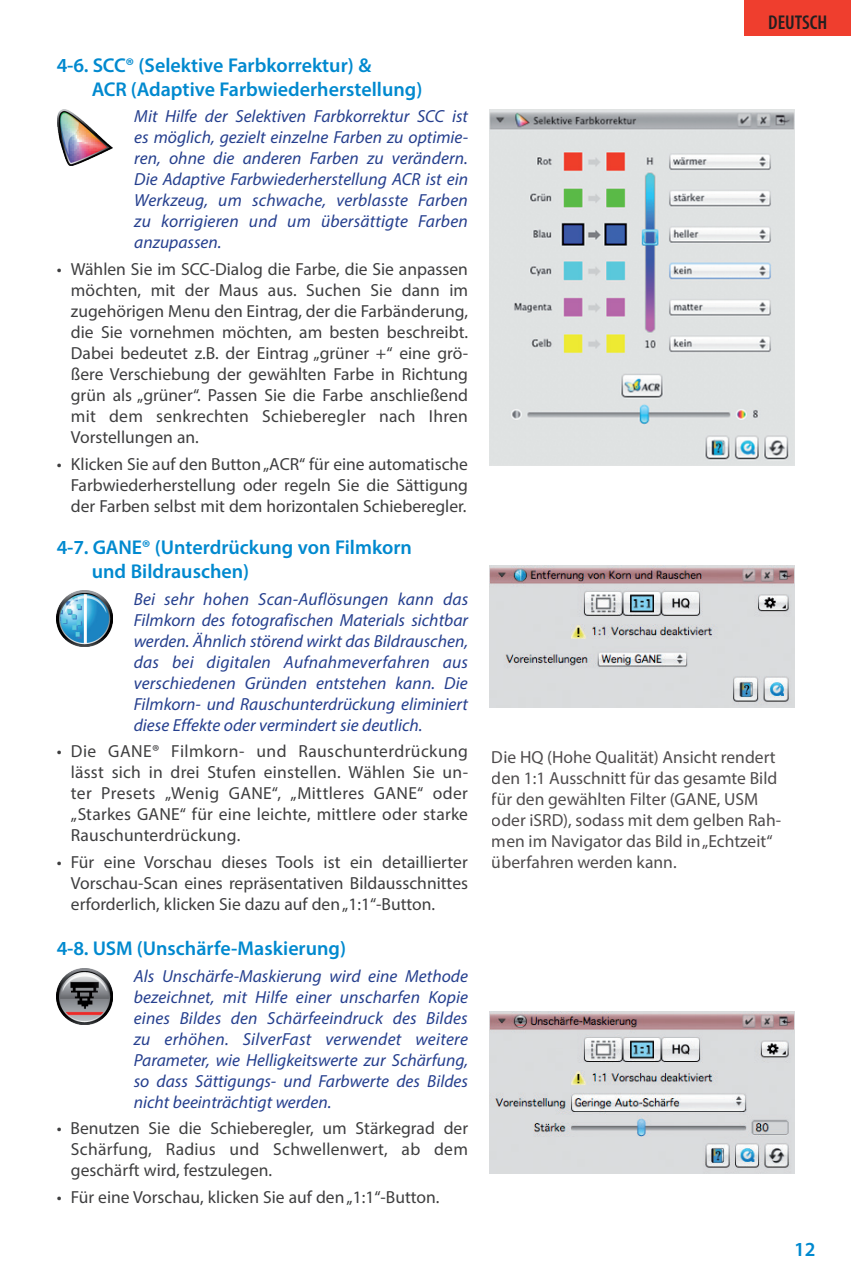
<style>
.page{position:relative;width:851px;height:1276px;background:#fff}
.page>*{position:absolute;margin:0;border:0;box-sizing:border-box;transform-origin:0 0}
.t1{font:600 20px/24px "Myriad Pro";color:#0089cf}
.t2{font:600 condensed 20px "Myriad Pro";color:#231f20}
.t3{font:17.5px/21px "Myriad Pro";color:#3e3e3f;text-align:justify}
.t4{font:italic 17.5px/21px "Myriad Pro";color:#253f8e;text-align:justify}
.t5{font:17.5px/21px "Myriad Pro";color:#231f20}
</style>
<div class="page">
<div style="left:744px;top:0;width:106px;height:35px;background:#ef3e2e"></div>
<img style="left:57px;top:590px;width:55px;height:57px">
<img style="left:57px;top:968px;width:55px;height:56px">
<img style="left:57px;top:109px;width:56px;height:57px">
<img style="left:489px;top:109px;width:305px;height:357px">
<img style="left:489px;top:1011px;width:305px;height:162px">
<img style="left:489px;top:565px;width:305px;height:142px">
<p class="t1" style="left:92px;top:52px;width:332px;text-indent:-35px">4-6. SCC® (Selektive Farbkorrektur) &amp;<br>ACR (Adaptive Farbwiederherstellung)</p>
<p class="t4" style="left:134px;top:106px;width:335px">Mit Hilfe der Selektiven Farbkorrektur SCC ist es möglich, gezielt einzelne Farben zu optimie&shy;ren, ohne die anderen Farben zu verändern.<br>Die Adaptive Farbwiederherstellung ACR ist ein Werkzeug, um schwache, verblasste Farben zu korrigieren und um übersättigte Farben anzupassen.</p>
<p class="t3" style="left:71px;top:258px;width:398px;text-indent:-14px">• Wählen Sie im SCC-Dialog die Farbe, die Sie anpassen möchten, mit der Maus aus. Suchen Sie dann im zugehörigen Menu den Eintrag, der die Farbänderung, die Sie vornehmen möchten, am besten beschreibt.<br>Dabei bedeutet z.B. der Eintrag „grüner +“ eine grö&shy;ßere Verschiebung der gewählten Farbe in Richtung grün als „grüner“. Passen Sie die Farbe anschließend mit dem senkrechten Schieberegler nach Ihren Vorstellungen an.</p>
<p class="t3" style="left:71px;top:453px;width:398px;text-indent:-14px">• Klicken Sie auf den Button „ACR“ für eine automatische Farbwiederherstellung oder regeln Sie die Sättigung der Farben selbst mit dem horizontalen Schieberegler.</p>
<p class="t1" style="left:92px;top:535px;width:322px;text-indent:-35px">4-7. GANE® (Unterdrückung von Filmkorn und Bildrauschen)</p>
<p class="t4" style="left:134px;top:588px;width:336px">Bei sehr hohen Scan-Auflösungen kann das Filmkorn des fotografischen Materials sichtbar werden. Ähnlich störend wirkt das Bildrauschen, das bei digitalen Aufnahmeverfahren aus verschiedenen Gründen entstehen kann. Die Filmkorn- und Rauschunterdrückung eliminiert diese Effekte oder vermindert sie deutlich.</p>
<p class="t3" style="left:71px;top:741px;width:398px;text-indent:-14px">• Die GANE® Filmkorn- und Rauschunterdrückung lässt sich in drei Stufen einstellen. Wählen Sie un&shy;ter Presets „Wenig GANE“, „Mittleres GANE“ oder „Starkes GANE“ für eine leichte, mittlere oder starke Rauschunterdrückung.</p>
<p class="t3" style="left:71px;top:851px;width:398px;text-indent:-14px">• Für eine Vorschau dieses Tools ist ein detaillierter Vorschau-Scan eines repräsentativen Bildausschnittes erforderlich, klicken Sie dazu auf den „1:1“-Button.</p>
<p class="t1" style="left:57px;top:935px;width:291px">4-8. USM (Unschärfe-Maskierung)</p>
<p class="t4" style="left:134px;top:965px;width:336px">Als Unschärfe-Maskierung wird eine Methode bezeichnet, mit Hilfe einer unscharfen Kopie eines Bildes den Schärfeeindruck des Bildes zu erhöhen. SilverFast verwendet weitere Parameter, wie Helligkeitswerte zur Schärfung, so dass Sättigungs- und Farbwerte des Bildes nicht beeinträchtigt werden.</p>
<p class="t3" style="left:71px;top:1117px;width:398px;text-indent:-14px">• Benutzen Sie die Schieberegler, um Stärkegrad der Schärfung, Radius und Schwellenwert, ab dem geschärft wird, festzulegen.</p>
<p class="t3" style="left:57px;top:1186px;width:384px">• Für eine Vorschau, klicken Sie auf den „1:1“-Button.</p>
<p class="t2" style="left:768px;top:10px;width:61px">DEUTSCH</p>
<p class="t5" style="left:491px;top:746px;width:291px">Die HQ (Hohe Qualität) Ansicht rendert den 1:1 Ausschnitt für das gesamte Bild für den gewählten Filter (GANE, USM oder iSRD), sodass mit dem gelben Rah&shy;men im Navigator das Bild in „Echtzeit“ überfahren werden kann.</p>
<p class="t1" style="left:794px;top:1236px;width:23px">12</p>
</div>
